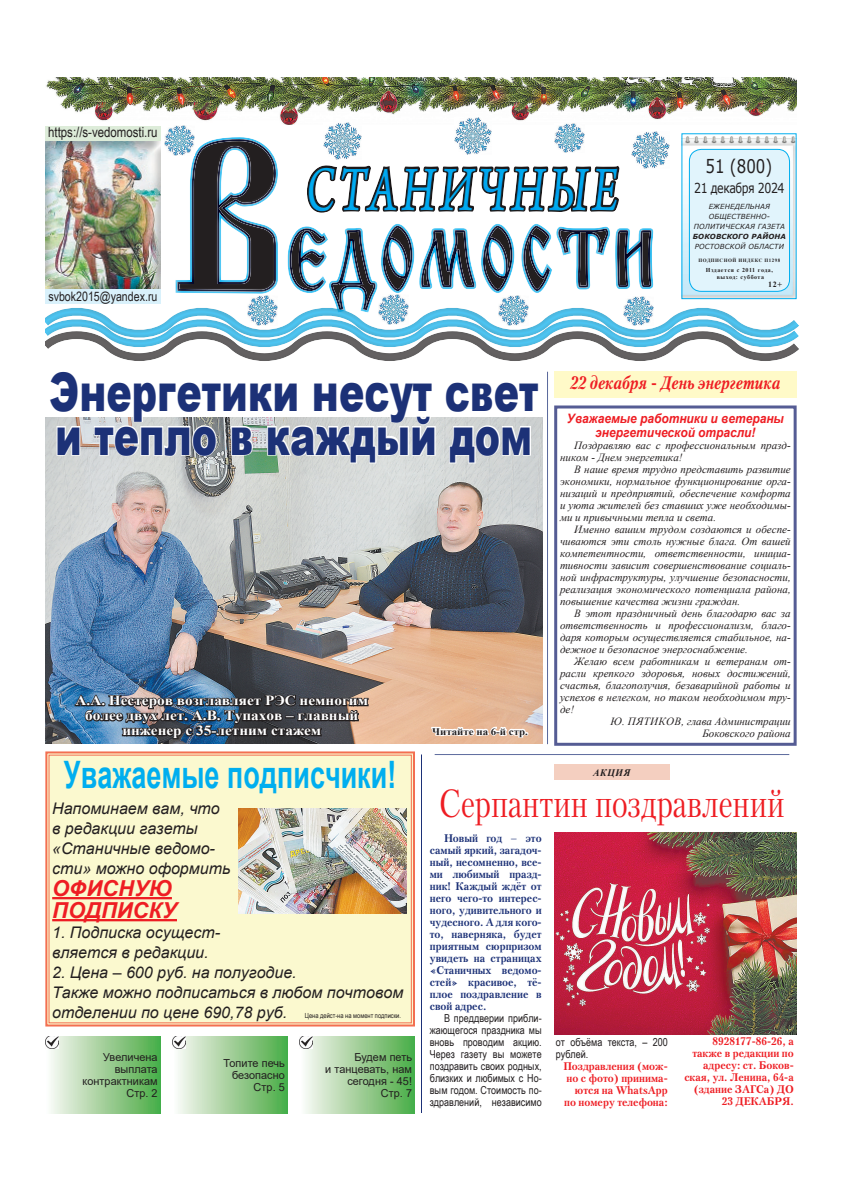
<style>
.page{position:relative;width:842px;height:1191px;background:#fff}
.page>*{position:absolute;margin:0;border:0;box-sizing:border-box;transform-origin:0 0}
.t1{font:66.4px "Arno Pro Italic Sm Text";letter-spacing:.095em;color:#00aeef;scale:.7 1}
.t2{font:900 53.2px/44px "Arial";color:#1c3177;scale:.71 1}
.t3{font:39px "Petersburg C";color:#ee1d23;scale:.77 1}
.t4{font:700 37.8px "Arial";color:#00aeef;scale:.71 1}
.t5{font:italic 700 22px/22px "Arial";color:#ee1d23}
.t6{font:18.8px "Verdana";color:#231f20;scale:.8 1}
.t7{font:italic 700 18px "Petersburg C";color:#ee1d23;scale:.83 1}
.t8{font:italic 16px/20px "Arial";color:#231f20}
.t9{font:700 14px/15px "Times New Roman";color:#fff;text-align:center;scale:1.09 1}
.t10{font:14px "Arial Narrow";color:#231f20}
.t11{font:13.8px "Verdana";letter-spacing:-.04em;color:#231f20;scale:.8 1}
.t12{font:italic 700 13px/14px "Arial";color:#ee1d23;text-align:center;scale:.92 1}
.t13{font:13px "Arial Narrow";color:#231f20}
.t14{font:italic 11px/12px "Times New Roman";color:#231f20;text-align:justify}
.t15{font:700 11px/12px "Petersburg C";color:#1c3177;text-align:justify}
.t16{font:11px/12px "Arial Narrow";color:#231f20;text-align:justify}
.t17{font:700 11px/12px "Petersburg C";color:#ee1d23;text-align:right}
.t18{font:11px/12px "Arial";color:#231f20;text-align:right}
.t19{font:700 10px "Times New Roman";color:#231f20;scale:1.09 1}
.t20{font:italic 700 10px "Times New Roman";letter-spacing:.065em;color:#231f20}
.t21{font:700 8px "Times New Roman";color:#231f20}
.t22{font:italic 7px/10px "Verdana";letter-spacing:.02em;color:#231f20;text-align:center}
.t23{font:7px "Arial Narrow";color:#231f20}
.t24{font:italic 700 7px "Verdana";letter-spacing:.02em;color:#231f20}
.t25{font:700 6px/7px "Times New Roman";letter-spacing:.09em;color:#231f20;text-align:center}
.t26{font:700 5px "Times New Roman";letter-spacing:.09em;color:#231f20}
</style>
<div class="page">
<div style="left:45px;top:126px;width:116px;height:15px;background:#ddecd9"></div>
<svg style="left:45px;top:137px;width:754px;height:194px"></svg>
<div style="left:45px;top:331px;width:764px;height:43px;background:#808180;opacity:.5"></div>
<div style="left:44px;top:142px;width:127px;height:161px;background:#808180;opacity:.5"></div>
<div style="left:45px;top:289px;width:116px;height:14px;background:#d9f1fb"></div>
<img style="left:683px;top:136px;width:112px;height:161px">
<div style="left:689px;top:149px;width:100px;height:142px;background:#e1f4fc;border-radius:12px"></div>
<div style="left:689px;top:149px;width:101px;height:143px;border:1px solid #00aeef;border-radius:12px"></div>
<div style="left:546px;top:369px;width:15px;height:384px;background:#808180;opacity:.5"></div>
<div style="left:300px;top:1036px;width:115px;height:77px;background:linear-gradient(to right,#fdf8f6,#4aab44)"></div>
<svg style="left:300px;top:1036px;width:13px;height:12px"></svg>
<div style="left:554px;top:765px;width:115px;height:15px;background:#f4cfc0"></div>
<div style="left:173px;top:1036px;width:115px;height:77px;background:linear-gradient(to right,#fcf8f6,#4aab44)"></div>
<svg style="left:173px;top:1036px;width:13px;height:12px"></svg>
<div style="left:45px;top:1036px;width:116px;height:77px;background:linear-gradient(to right,#fef9f7,#4bab46)"></div>
<svg style="left:45px;top:1036px;width:13px;height:12px"></svg>
<div style="left:433px;top:753px;width:366px;height:15px;background:#808180;opacity:.5"></div>
<div style="left:554px;top:405px;width:243px;height:341px;border:3px solid #555c94"></div>
<div style="left:554px;top:371px;width:243px;height:27px;background:#fffac8"></div>
<img style="left:554px;top:833px;width:243px;height:201px">
<div style="left:420px;top:752px;width:15px;height:369px;background:#808180;opacity:.5"></div>
<svg style="left:45px;top:751px;width:370px;height:276px;background:#faf2c9"></svg>
<div style="left:49px;top:755px;width:363px;height:268px;border:1px solid #f36f51"></div>
<img style="left:239px;top:809px;width:167px;height:104px">
<img style="left:46px;top:78px;width:751px;height:47px">
<img style="left:324px;top:123px;width:37px;height:37px">
<img style="left:454px;top:117px;width:38px;height:37px">
<img style="left:632px;top:131px;width:37px;height:37px">
<img style="left:378px;top:295px;width:30px;height:29px">
<img style="left:248px;top:296px;width:30px;height:29px">
<img style="left:624px;top:296px;width:29px;height:29px">
<img style="left:499px;top:296px;width:30px;height:29px">
<img style="left:554px;top:123px;width:30px;height:29px">
<img style="left:164px;top:126px;width:30px;height:29px">
<img style="left:45px;top:417px;width:497px;height:327px">
<svg style="left:48px;top:370px;width:389px;height:94px"></svg>
<svg style="left:448px;top:422px;width:84px;height:42px"></svg>
<svg style="left:430px;top:724px;width:100px;height:16px"></svg>
<img style="left:73px;top:690px;width:297px;height:50px">
<p class="t10" style="left:48px;top:122px;width:111px">https://s-vedomosti.ru</p>
<p class="t13" style="left:48px;top:287px;width:111px">svbok2015@yandex.ru</p>
<h1 class="t1" style="left:305px;top:151px;width:448px">СТАНИЧНЫЕ</h1>
<h3 class="t6" style="left:706px;top:153px;width:85px">51 (800)</h3>
<p class="t11" style="left:694px;top:179px;width:114px">21 декабря 2024</p>
<p class="t22" style="left:694px;top:201px;width:93px">ЕЖЕНЕДЕЛЬНАЯ<br>ОБЩЕСТВЕННО-<br>ПОЛИТИЧЕСКАЯ ГАЗЕТА</p>
<p class="t24" style="left:693px;top:232px;width:95px">БОКОВСКОГО РАЙОНА</p>
<p class="t22" style="left:695px;top:241px;width:91px">РОСТОВСКОЙ ОБЛАСТИ</p>
<p class="t26" style="left:699px;top:257px;width:83px">ПОДПИСНОЙ ИНДЕКС П1298</p>
<p class="t25" style="left:706px;top:266px;width:69px">Издается с 2011 года, выход: суббота</p>
<p class="t21" style="left:768px;top:279px;width:15px">12+</p>
<h2 class="t2" style="left:49px;top:368px;width:690px">Энергетики несут свет и тепло в каждый дом</h2>
<p class="t9" style="left:76px;top:692px;width:270px">А.А. Нестеров возглавляет РЭС немногим более двух лет. А.В. Тупахов – главный инженер с 35-летним стажем</p>
<p class="t19" style="left:432px;top:724px;width:89px">Читайте на 6-й стр.</p>
<h3 class="t7" style="left:571px;top:373px;width:254px">22 декабря - День энергетика</h3>
<p class="t12" style="left:567px;top:412px;width:237px">Уважаемые работники и ветераны энергетической отрасли!</p>
<p class="t14" style="left:560px;top:439px;width:232px;text-indent:14px">Поздравляю вас с профессиональным празд&shy;ником - Днем энергетика!</p>
<p class="t14" style="left:560px;top:463px;width:232px;text-indent:14px">В наше время трудно представить развитие экономики, нормальное функционирование орга&shy;низаций и предприятий, обеспечение комфорта и уюта жителей без ставших уже необходимы&shy;ми и привычными тепла и света.</p>
<p class="t14" style="left:560px;top:523px;width:232px;text-indent:14px">Именно вашим трудом создаются и обеспе&shy;чиваются эти столь нужные блага. От вашей компетентности, ответственности, инициа&shy;тивности зависит совершенствование социаль&shy;ной инфраструктуры, улучшение безопасности, реализация экономического потенциала района, повышение качества жизни граждан.</p>
<p class="t14" style="left:560px;top:607px;width:232px;text-indent:14px">В этот праздничный день благодарю вас за ответственность и профессионализм, благо&shy;даря которым осуществляется стабильное, на&shy;дежное и безопасное энергоснабжение.</p>
<p class="t14" style="left:574px;top:655px;width:218px">Желаю всем работникам и ветеранам от-</p>
<p class="t14" style="left:560px;top:667px;width:232px">расли крепкого здоровья, новых достижений,</p>
<p class="t14" style="left:560px;top:679px;width:232px">счастья, благополучия, безаварийной работы и</p>
<p class="t14" style="left:560px;top:691px;width:232px">успехов в нелегком, но таком необходимом тру-</p>
<p class="t14" style="left:560px;top:703px;width:16px">де!</p>
<p class="t14" style="left:611px;top:715px;width:182px">Ю. Пятиков, глава Администрации</p>
<p class="t14" style="left:702px;top:727px;width:90px">Боковского района</p>
<h3 class="t4" style="left:64px;top:748px;width:470px">Уважаемые подписчики!</h3>
<h3 class="t8" style="left:52px;top:798px;width:180px">Напоминаем вам, что в редакции газеты «Станичные ведомо&shy;сти» можно оформить</h3>
<h3 class="t5" style="left:52px;top:877px;width:126px">ОФИСНУЮ<br>ПОДПИСКУ</h3>
<h3 class="t8" style="left:52px;top:922px;width:169px">1. Подписка осущест&shy;вляется в редакции.</h3>
<h3 class="t8" style="left:52px;top:962px;width:353px">2. Цена – 600 руб. на полугодие.<br>Также можно подписаться в любом почтовом отделении по цене 690,78 руб.</h3>
<p class="t23" style="left:305px;top:1010px;width:98px">Цена дейст-на на момент подписки.</p>
<p class="t18" style="left:82px;top:1050px;width:77px">Увеличена выплата контрактникам<br>Стр. 2</p>
<p class="t18" style="left:224px;top:1056px;width:63px">Топите печь безопасно<br>Стр. 5</p>
<p class="t18" style="left:325px;top:1050px;width:89px">Будем петь<br>и танцевать, нам сегодня - 45!<br>Стр. 7</p>
<p class="t20" style="left:593px;top:765px;width:39px">акция</p>
<h3 class="t3" style="left:439px;top:780px;width:451px">Серпантин поздравлений</h3>
<p class="t15" style="left:430px;top:832px;width:113px;text-indent:14px">Новый год – это самый яркий, загадоч&shy;ный, несомненно, все&shy;ми любимый празд&shy;ник! Каждый ждёт от него чего-то интерес&shy;ного, удивительного и чудесного. А для кого&shy;то, наверняка, будет приятным сюрпризом увидеть на страницах «Станичных ведомо&shy;стей» красивое, тё&shy;плое поздравление в свой адрес.</p>
<p class="t16" style="left:430px;top:1012px;width:113px;text-indent:14px">В преддверии прибли&shy;жающегося праздника мы вновь проводим акцию.<br>Через газету вы можете поздравить своих родных, близких и любимых с Но&shy;вым годом. Стоимость по&shy;здравлений, независимо</p>
<p class="t16" style="left:556px;top:1035px;width:113px">от объёма текста, – 200 рублей.</p>
<p class="t17" style="left:563px;top:1060px;width:106px">Поздравления (мож&shy;но с фото) принима&shy;ются на WhatsApp по номеру телефона:</p>
<p class="t17" style="left:712px;top:1035px;width:83px">8928177-86-26, а</p>
<p class="t17" style="left:692px;top:1047px;width:103px">также в редакции по</p>
<p class="t17" style="left:703px;top:1059px;width:92px">адресу: ст. Боков-</p>
<p class="t17" style="left:684px;top:1071px;width:111px">ская, ул. Ленина, 64-а</p>
<p class="t17" style="left:694px;top:1083px;width:102px">(здание ЗАГСа) до</p>
<p class="t17" style="left:722px;top:1095px;width:38px">23 декаб</p>
<p class="t17" style="left:774px;top:1095px;width:21px">ря.</p>
</div>
